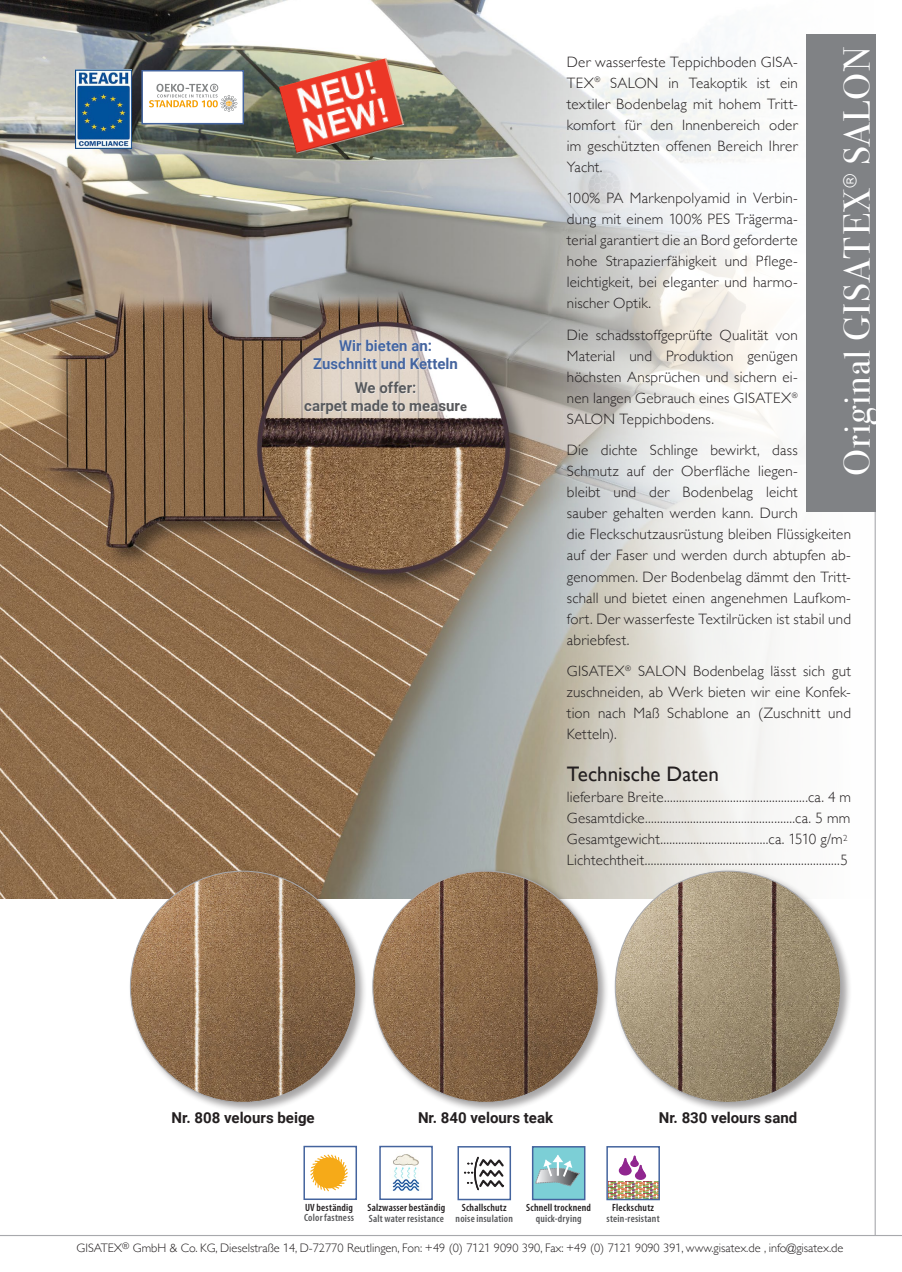
<style>
.page{position:relative;width:902px;height:1272px;background:#fff}
.page>*{position:absolute;margin:0;border:0;box-sizing:border-box;transform-origin:0 0}
.t1{font:37.5px "Bodoni Svty Two OSITCTT";letter-spacing:.03em;color:#fff}
.t2{font:21px "Gill Sans";color:#231f20}
.t3{font:300 15px/21px "Gill Sans";letter-spacing:.01em;color:#231f20;text-align:justify}
.t4{font:700 15px "Roboto";color:#231f20}
.t5{font:700 15px/18px "Roboto";color:#44649e;text-align:center}
.t6{font:700 15px/18px "Roboto";color:#57585a;text-align:center}
.t7{font:300 12.3px "Gill Sans";color:#231f20}
.t8{font:600 condensed 10.5px "Myriad Pro";letter-spacing:.02em;color:#57585a}
.t9{font:600 condensed 10.5px "Myriad Pro";letter-spacing:.02em;color:#231f20}
.s1{font-size:12.75px}
.s2{font-family:"Roboto Condensed";font-size:14.55px}
.s3{font-family:"Roboto Condensed";font-size:12px}
</style>
<div class="page">
<img style="left:0;top:0;width:540px;height:898px">
<img style="left:279px;top:58px;width:125px;height:96px">
<svg style="left:305px;top:339px;width:162px;height:75px"></svg>
<svg style="left:540px;top:34px;width:336px;height:874px"></svg>
<hr style="left:874px;top:44px;width:1px;height:1191px;background:#a8a9ad">
<div style="left:806px;top:34px;width:69px;height:477px;background:#808285"></div>
<div style="left:532px;top:1146px;width:52px;height:53px;background:#7ccfd6"></div>
<svg style="left:535px;top:1155px;width:45px;height:32px"></svg>
<div style="left:532px;top:1145px;width:53px;height:55px;border:2px solid #44649e"></div>
<svg style="left:464px;top:1156px;width:40px;height:34px"></svg>
<div style="left:457px;top:1145px;width:54px;height:55px;border:2px solid #44649e"></div>
<svg style="left:618px;top:1155px;width:29px;height:25px"></svg>
<svg style="left:609px;top:1181px;width:48px;height:16px"></svg>
<div style="left:606px;top:1145px;width:54px;height:55px;border:2px solid #44649e"></div>
<div style="left:303px;top:1145px;width:54px;height:54px;border:2px solid #44649e"></div>
<svg style="left:310px;top:1154px;width:38px;height:38px"></svg>
<hr style="left:0;top:1234px;width:901px;height:1px;background:#a8a9ad">
<img style="left:392px;top:1154px;width:28px;height:37px">
<div style="left:379px;top:1145px;width:54px;height:54px;border:2px solid #44649e"></div>
<img style="left:75px;top:70px;width:56px;height:79px">
<div style="left:141px;top:70px;width:103px;height:54px;background:#fff;border:2px solid #44649e"></div>
<img style="left:149px;top:83px;width:89px;height:29px">
<div style="left:128px;top:868px;width:239px;height:245px;background:#231f20;opacity:.4"></div>
<img style="left:130px;top:871px;width:226px;height:231px">
<div style="left:370px;top:868px;width:239px;height:245px;background:#231f20;opacity:.4"></div>
<img style="left:373px;top:871px;width:225px;height:231px">
<div style="left:612px;top:868px;width:239px;height:245px;background:#231f20;opacity:.4"></div>
<img style="left:615px;top:871px;width:225px;height:231px">
<p class="t5" style="left:313px;top:335px;width:146px">Wir bieten an:<br>Zuschnitt und Ketteln</p>
<p class="t6" style="left:304px;top:377px;width:164px">We offer:<br>carpet made to measur<span class="s1">e</span></p>
<h1 class="t1" style="left:834px;top:476px;width:431px;rotate:-90deg">Original GISATEX<sup>®</sup> SALON</h1>
<p class="t3" style="left:567px;top:51px;width:232px">Der wasserfeste Teppichboden GISA-TEX<sup>®</sup> SALON in Teakoptik ist ein textiler Bodenbelag mit hohem Tritt&shy;komfort für den Innenbereich oder im geschützten offenen Bereich Ihrer Yacht.</p>
<p class="t3" style="left:567px;top:187px;width:232px"><span class="s2">1</span>00% PA Markenpolyamid in Verbin&shy;dung mit einem <span class="s2">1</span>00% PES Trägerma&shy;terial garantiert die an Bord -geforderte hohe Strapazierfähigkeit und Pflege&shy;leichtigkeit, bei eleganter und harmo&shy;nischer Optik.</p>
<p class="t3" style="left:567px;top:324px;width:232px">Die schadsstoffgeprüfte Qualität von Material und Produktion genügen höchsten Ansprüchen und sichern ei&shy;nen langen Gebrauch eines GISATEX<sup>® </sup>SALON Teppichbodens.</p>
<p class="t3" style="left:567px;top:439px;width:285px;text-align:left">Die dichte Schlinge bewirkt, dass Schmutz auf der Oberfläche liegen-<br>bleibt und der Bodenbelag leicht<br>sauber gehalten werden kann. Durch<br>die Fleckschutzausrüstung bleiben Flüssigkeiten auf der Faser und werden durch abtupfen ab&shy;genommen. Der Bodenbelag dämmt den Tritt&shy;schall und bietet einen angenehmen Laufkom&shy;fort. Der wasserfeste Textilrücken ist stabil und abriebfest.</p>
<p class="t3" style="left:567px;top:660px;width:285px">GISATEX<sup>®</sup> SALON Bodenbelag lässt sich gut zuschneiden, ab Werk bieten wir eine Konfek&shy;tion nach Maß Schablone an (Zuschnitt und Ketteln).</p>
<h2 class="t2" style="left:567px;top:761px;width:153px">Technische Daten</h2>
<p class="t3" style="left:567px;top:786px;width:285px;text-align:left">lieferbare Breite................................................ca. 4 m Gesamtdicke..................................................ca. 5 mm Gesamtgewicht....................................ca. <span class="s2">1</span>5<span class="s2">1</span>0 g/m<sup>2<br></sup>Lichtechtheit.................................................................5</p>
<p class="t4" style="left:171px;top:1106px;width:145px">Nr. 808 velours beige</p>
<p class="t4" style="left:418px;top:1106px;width:137px">Nr. 840 velours teak</p>
<p class="t4" style="left:658px;top:1106px;width:140px">Nr. 830 velours sand</p>
<p class="t9" style="left:305px;top:1200px;width:49px">UV beständig</p>
<p class="t8" style="left:304px;top:1211px;width:51px">Color fastness</p>
<p class="t7" style="left:77px;top:1237px;width:768px">GISATEX<sup>®</sup> GmbH &amp; Co. KG, Dieselstraße <span class="s3">1</span>4, D-72770 Reutlingen, Fon: +49 (0) 7<span class="s3">1</span>2<span class="s3">1</span> 9090 390, Fax: +49 (0) 7<span class="s3">1</span>2<span class="s3">1</span> 9090 39<span class="s3">1</span>, www.gisatex.de , info@gisatex.de</p>
<p class="t9" style="left:462px;top:1201px;width:46px">Schallschutz</p>
<p class="t8" style="left:455px;top:1211px;width:59px">noise insulation</p>
<p class="t9" style="left:526px;top:1201px;width:66px">Schnell trocknend</p>
<p class="t8" style="left:535px;top:1211px;width:47px">quick-drying</p>
<p class="t9" style="left:612px;top:1201px;width:43px">Fleckschutz</p>
<p class="t8" style="left:606px;top:1211px;width:55px">stein-resistant</p>
<p class="t9" style="left:367px;top:1201px;width:79px">Salzwasser beständig</p>
<p class="t8" style="left:369px;top:1211px;width:76px">Salt water resistance</p>
</div>
